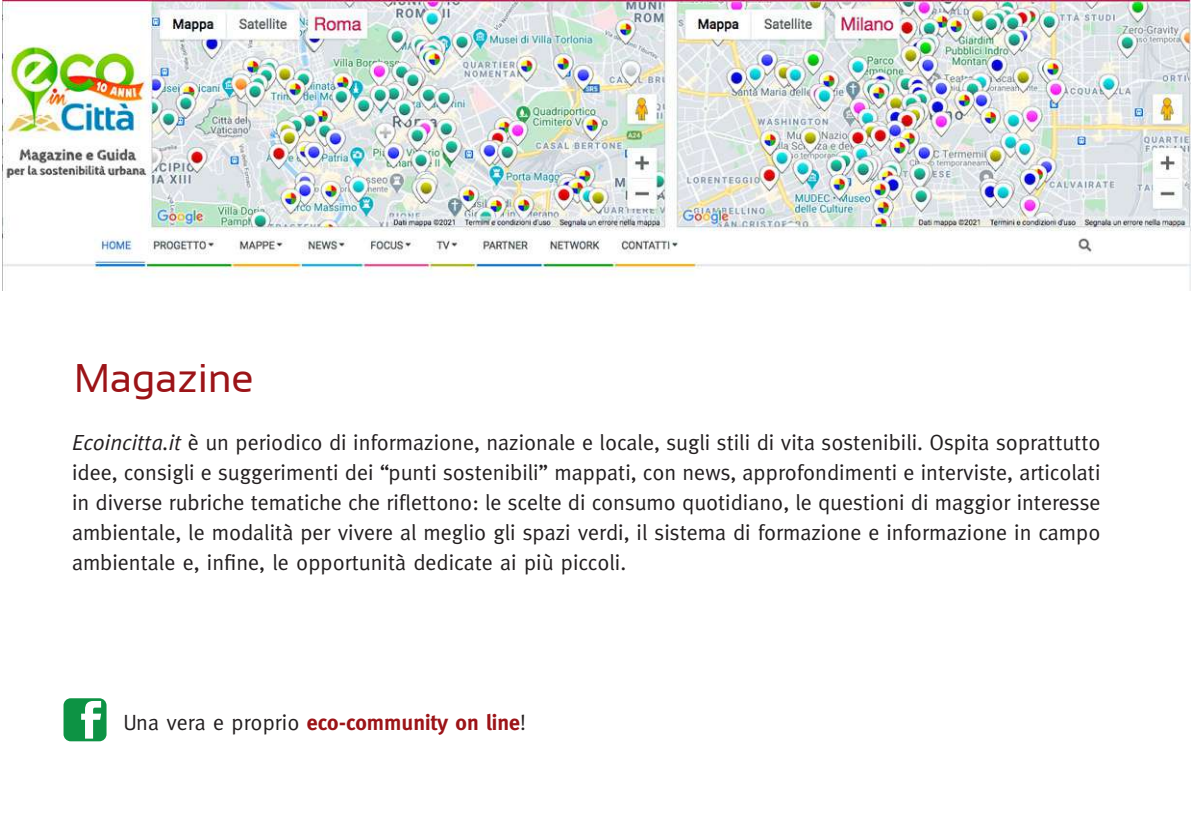
<style>
.page{position:relative;width:1191px;height:840px;background:#fff}
.page>*{position:absolute;margin:0;border:0;box-sizing:border-box;transform-origin:0 0}
.t1{font:40px "Sansation";color:#9c1418}
.t2{font:22px/30px "Meta";color:#231f20;text-align:justify}
.t3{font:700 22px "Meta";color:#9c1418}
.s1{font-style:italic}
.s2{font-weight:400;color:#231f20}
</style>
<div class="page">
<svg style="left:63px;top:698px;width:44px;height:42px"></svg>
<img style="left:3px;top:0;width:1188px;height:290px">
<h1 class="t1" style="left:74px;top:356px;width:181px">Magazine</h1>
<p class="t2" style="left:72px;top:427px;width:1030px"><span class="s1">Ecoincitta.it</span> è un periodico di informazione, nazionale e locale, sugli stili di vita sostenibili. Ospita soprattutto idee, consigli e suggerimenti dei “punti sostenibili” mappati, con news, approfondimenti e interviste, articolati in diverse rubriche tematiche che riflettono: le scelte di consumo quotidiano, le questioni di maggior interesse ambientale, le modalità per vivere al meglio gli spazi verdi, il sistema di formazione e informazione in campo ambientale e, infine, le opportunità dedicate ai più piccoli.</p>
<p class="t3" style="left:124px;top:709px;width:404px"><span class="s2">Una vera e proprio</span> eco-community on line<span class="s2">!</span></p>
</div>
